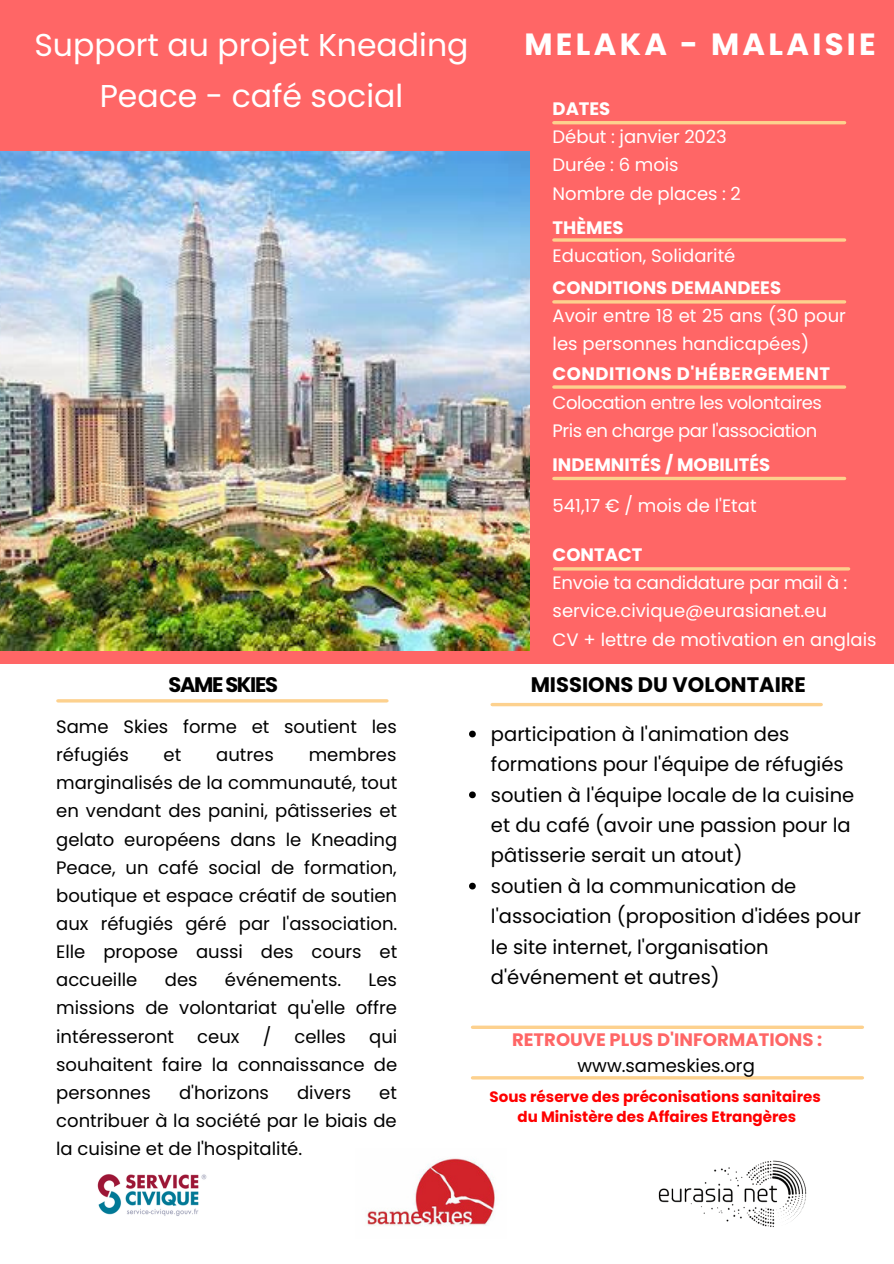
<style>
.page{position:relative;width:894px;height:1264px;background:#fff}
.page>*{position:absolute;margin:0;border:0;box-sizing:border-box;transform-origin:0 0}
.t1{font:31.5px/50.7px "Poppins";color:#fff;text-align:center}
.t2{font:700 30.6px "Poppins";letter-spacing:.11em;color:#fff}
.t3{font:700 21px "Poppins";color:#000}
.t4{font:700 21px "Poppins";letter-spacing:-.065em;color:#000}
.t5{font:19.5px/30.5px "Poppins";color:#000}
.t6{font:18px/28.2px "Poppins";color:#000;text-align:justify}
.t7{font:18px/28.2px "Poppins";color:#fff}
.t8{font:700 18px "Poppins";color:#fff}
.t9{font:18px/28.2px "Poppins";letter-spacing:-.03em;color:#fff}
.t10{font:700 18px "Poppins";color:#f66}
.t11{font:700 18px "Poppins";letter-spacing:.03em;color:#fff}
.t12{font:700 15px/20.2px "Poppins";color:#f00;text-align:center}
</style>
<div class="page">
<div style="left:0;top:0;width:893px;height:663px;background:#f66"></div>
<img style="left:658px;top:1160px;width:149px;height:68px">
<img style="left:97px;top:1174px;width:110px;height:42px">
<hr style="left:553px;top:121px;width:291px;height:3px;background:#fdd18e">
<svg style="left:553px;top:238px;width:291px;height:4px"></svg>
<hr style="left:553px;top:300px;width:291px;height:3px;background:#fdd18e">
<hr style="left:554px;top:567px;width:294px;height:3px;background:#fdd18e">
<hr style="left:553px;top:477px;width:291px;height:3px;background:#fdd18e">
<svg style="left:553px;top:385px;width:291px;height:4px"></svg>
<img style="left:367px;top:1158px;width:129px;height:68px">
<img style="left:0;top:151px;width:529px;height:499px">
<hr style="left:472px;top:1076px;width:390px;height:3px;background:#fdd18e">
<hr style="left:472px;top:1025px;width:390px;height:3px;background:#fdd18e">
<hr style="left:492px;top:703px;width:329px;height:3px;background:#fdd18e">
<svg style="left:469px;top:730px;width:6px;height:7px"></svg>
<svg style="left:469px;top:791px;width:6px;height:7px"></svg>
<svg style="left:469px;top:882px;width:6px;height:7px"></svg>
<hr style="left:58px;top:699px;width:329px;height:3px;background:#fdd18e">
<h1 class="t1" style="left:34px;top:20px;width:435px">Support au projet Kneading<br>Peace - café social</h1>
<p class="t4" style="left:168px;top:669px;width:111px">SAMESKIES</p>
<p class="t6" style="left:56px;top:712px;width:342px">Same Skies forme et soutient les réfugiés</p>
<p class="t6" style="left:56px;top:740px;width:342px;text-indent:252px">membres marginalisés de la communauté, tout en vendant des panini, pâtisseries et gelato européens dans le Kneading Peace, un café social de formation, boutique et espace créatif de soutien aux réfugiés géré par l'association.<br>Elle propose aussi des cours et accueille</p>
<p class="t6" style="left:164px;top:740px;width:19px">et</p>
<p class="t6" style="left:216px;top:740px;width:59px">autres</p>
<p class="t6" style="left:165px;top:965px;width:34px">des</p>
<p class="t6" style="left:225px;top:965px;width:118px">événements.</p>
<p class="t6" style="left:56px;top:965px;width:342px;text-indent:312px">Les missions de volontariat qu'elle offre intéresseront</p>
<p class="t6" style="left:197px;top:1022px;width:44px">ceux</p>
<p class="t6" style="left:263px;top:1022px;width:10px">/</p>
<p class="t6" style="left:294px;top:1022px;width:53px">celles</p>
<p class="t6" style="left:56px;top:1022px;width:342px;text-indent:313px">qui souhaitent faire la connaissance de personnes</p>
<p class="t6" style="left:179px;top:1078px;width:91px">d'horizons</p>
<p class="t6" style="left:297px;top:1078px;width:56px">divers</p>
<p class="t6" style="left:56px;top:1078px;width:342px;text-indent:323px">et contribuer à la société par le biais de la cuisine et de l'hospitalité.</p>
<h2 class="t2" style="left:524px;top:23px;width:353px">MELAKA - MALAISIE</h2>
<p class="t8" style="left:552px;top:96px;width:59px">DATES</p>
<p class="t7" style="left:552px;top:123px;width:190px">Début : janvier 2023<br>Durée : 6 mois<br>Nombre de places : 2</p>
<p class="t8" style="left:552px;top:215px;width:72px">THÈMES</p>
<p class="t7" style="left:552px;top:241px;width:184px">Education, Solidarité</p>
<p class="t8" style="left:552px;top:275px;width:230px">CONDITIONS DEMANDEES</p>
<p class="t7" style="left:552px;top:302px;width:295px">Avoir entre 18 et 25 ans (30 pour les personnes handicapées)</p>
<p class="t11" style="left:552px;top:361px;width:279px">CONDITIONS D'HÉBERGEMENT</p>
<p class="t9" style="left:552px;top:388px;width:271px">Colocation entre les volontaires<br>Pris en charge par l'association</p>
<p class="t8" style="left:552px;top:452px;width:219px">INDEMNITÉS / MOBILITÉS</p>
<p class="t7" style="left:552px;top:491px;width:205px">541,17 € / mois de l'Etat</p>
<p class="t8" style="left:552px;top:542px;width:91px">CONTACT</p>
<p class="t7" style="left:552px;top:569px;width:325px">Envoie ta candidature par mail à : service.civique@eurasianet.eu<br>CV + lettre de motivation en anglais</p>
<p class="t3" style="left:530px;top:669px;width:277px">MISSIONS DU VOLONTAIRE</p>
<p class="t5" style="left:491px;top:718px;width:371px">participation à l'animation des formations pour l'équipe de réfugiés soutien à l'équipe locale de la cuisine et du café (avoir une passion pour la pâtisserie serait un atout)<br>soutien à la communication de l'association (proposition d'idées pour le site internet, l'organisation d'événement et autres)</p>
<p class="t10" style="left:512px;top:1026px;width:312px">RETROUVE PLUS D'INFORMATIONS :</p>
<p class="t6" style="left:577px;top:1051px;width:179px">www.sameskies.org</p>
<p class="t12" style="left:489px;top:1086px;width:332px">Sous réserve des préconisations sanitaires du Ministère des Affaires Etrangères</p>
</div>
